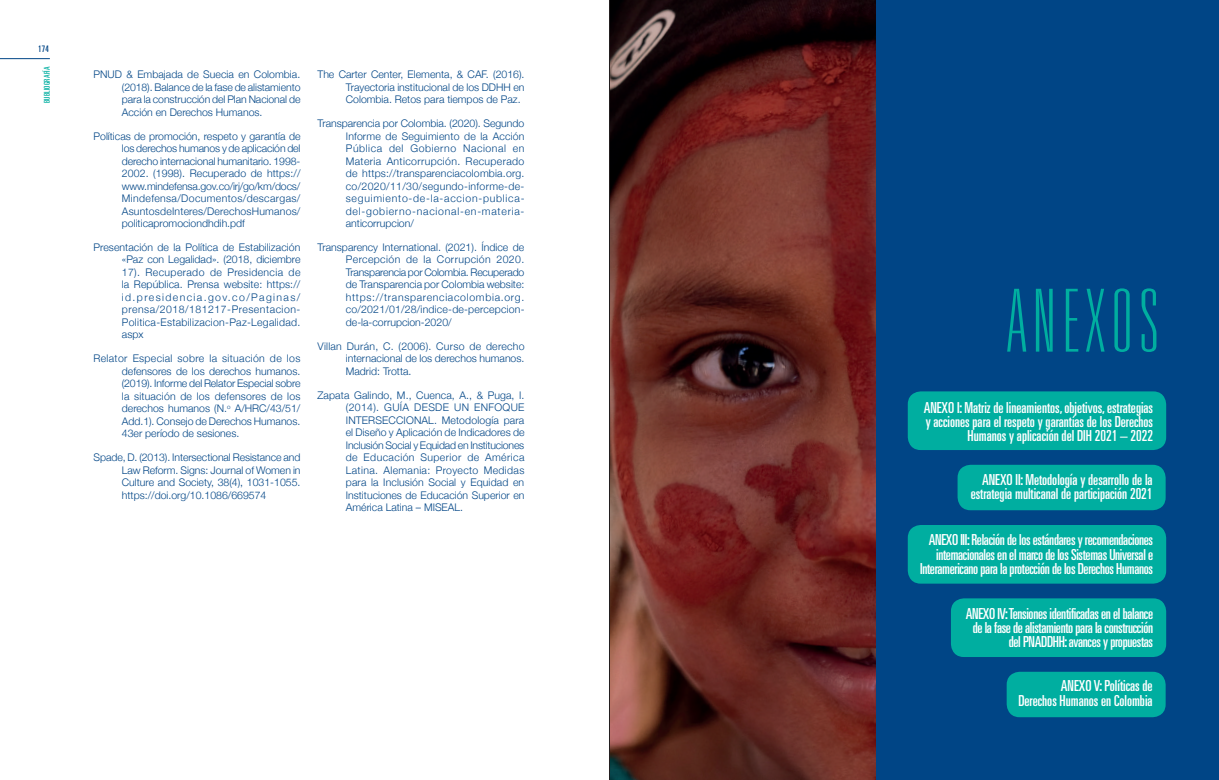
<style>
.page{position:relative;width:1219px;height:780px;background:#fff}
.page>*{position:absolute;margin:0;border:0;box-sizing:border-box;transform-origin:0 0}
.t1{font:100 ultra-condensed 87px "Univers LT Std";letter-spacing:.085em;color:#00aea0}
.t2{font:ultra-condensed 15.2px/14.1px "Univers LT Std";letter-spacing:-.02em;color:#fff;text-align:right}
.t3{font:ultra-condensed 15.2px/14.1px "Univers LT Std";color:#fff;text-align:right}
.t4{font:300 10.5px/12.5px "Helvetica Neue";color:#004586;text-align:justify}
.t5{font:ultra-condensed 9px "Univers LT Std";color:#004586}
.t6{font:ultra-condensed 8px "Univers LT Std";letter-spacing:.03em;color:#00aea0}
</style>
<div class="page">
<hr style="left:0;top:58px;width:50px;height:1px;background:#004586">
<div style="left:719px;top:0;width:500px;height:780px;background:#004586"></div>
<img style="left:610px;top:0;width:266px;height:780px">
<div style="left:908px;top:391px;width:258px;height:59px;background:#00aea0;border-radius:13px"></div>
<div style="left:951px;top:598px;width:215px;height:59px;background:#00aea0;border-radius:13px"></div>
<div style="left:908px;top:525px;width:258px;height:58px;background:#00aea0;border-radius:13px"></div>
<div style="left:957px;top:465px;width:209px;height:45px;background:#00aea0;border-radius:13px"></div>
<div style="left:1007px;top:671px;width:159px;height:46px;background:#00aea0;border-radius:13px"></div>
<hr style="left:609px;top:0;width:1px;height:780px;background:#231f20">
<p class="t5" style="left:38px;top:44px;width:12px">174</p>
<p class="t6" style="left:42px;top:103px;width:38px;rotate:-90deg">BUBLIOGRAFÍA</p>
<p class="t4" style="left:122px;top:67px;width:180px;text-indent:-28px">PNUD &amp; Embajada de Suecia en Colombia. (2018). Balance de la fase de alistamiento para la construcción del Plan Nacional de Acción en Derechos Humanos.</p>
<p class="t4" style="left:122px;top:129px;width:180px;text-indent:-28px">Políticas de promoción, respeto y garantía de los derechos humanos y de aplicación del derecho internacional humanitario. 1998- 2002. (1998). Recuperado de https:// www.mindefensa.gov.co/irj/go/km/docs/ Mindefensa/Documentos/descargas/ AsuntosdeInteres/DerechosHumanos/ politicapromociondhdih.pdf</p>
<p class="t4" style="left:122px;top:240px;width:180px;text-indent:-28px">Presentación de la Política de Estabilización «Paz con Legalidad». (2018, diciembre 17). Recuperado de Presidencia de la República. Prensa website: https:// id.presidencia.gov.co/Paginas/ prensa/2018/181217-Presentacion-Politica-Estabilizacion-Paz-Legalidad. aspx</p>
<p class="t4" style="left:122px;top:351px;width:180px;text-indent:-28px">Relator Especial sobre la situación de los defensores de los derechos humanos. (2019). Informe del Relator Especial sobre la situación de los defensores de los derechos humanos (N.<sup>o</sup> A/HRC/43/51/ Add.1). Consejo de Derechos Humanos.<br>43er período de sesiones.</p>
<p class="t4" style="left:122px;top:450px;width:180px;text-indent:-28px">Spade, D. (2013). Intersectional Resistance and Law Reform. Signs: Journal of Women in Culture and Society, 38(4), 1031-1055. https://doi.org/10.1086/669574</p>
<p class="t4" style="left:346px;top:67px;width:180px;text-indent:-28px">The Carter Center, Elementa, &amp; CAF. (2016).<br>Trayectoria institucional de los DDHH en Colombia. Retos para tiempos de Paz.</p>
<p class="t4" style="left:346px;top:116px;width:180px;text-indent:-28px">Transparencia por Colombia. (2020). Segundo Informe de Seguimiento de la Acción Pública del Gobierno Nacional en Materia Anticorrupción. Recuperado de https://transparenciacolombia.org. co/2020/11/30/segundo-informe-de&shy;seguimiento-de-la-accion-publica&shy;del-gobierno-nacional-en-materia&shy;anticorrupcion/</p>
<p class="t4" style="left:346px;top:240px;width:180px;text-indent:-28px">Transparency International. (2021). Índice de Percepción de la Corrupción 2020.<br>Transparencia por Colombia. Recuperado de Transparencia por Colombia website: https://transparenciacolombia.org. co/2021/01/28/indice-de-percepcion&shy;de-la-corrupcion-2020/</p>
<p class="t4" style="left:346px;top:339px;width:180px;text-indent:-28px">Villan Durán, C. (2006). Curso de derecho internacional de los derechos humanos.<br>Madrid: Trotta.</p>
<p class="t4" style="left:346px;top:388px;width:180px;text-indent:-28px">Zapata Galindo, M., Cuenca, A., &amp; Puga, I. (2014). GUÍA DESDE UN ENFOQUE INTERSECCIONAL. Metodología para el Diseño y Aplicación de Indicadores de Inclusión Social y Equidad en Instituciones de Educación Superior de América Latina. Alemania: Proyecto Medidas para la Inclusión Social y Equidad en Instituciones de Educación Superior en América Latina – MISEAL.</p>
<h1 class="t1" style="left:1008px;top:276px;width:152px">ANEXOS</h1>
<h2 class="t3" style="left:924px;top:400px;width:231px">ANEXO I: Matriz de lineamientos, objetivos, estrategias y acciones para el respeto y garantías de los Derechos<br>Humanos y aplicación del DIH 2021 – 2022</h2>
<h2 class="t3" style="left:971px;top:472px;width:183px">ANEXO II: Metodología y desarrollo de la estrategia multicanal de participación 2021</h2>
<h2 class="t2" style="left:920px;top:533px;width:234px">ANEXO III: Relación de los estándares y recomendaciones internacionales en el marco de los Sistemas Universal e<br>Interamericano para la protección de los Derechos Humanos</h2>
<h2 class="t2" style="left:966px;top:606px;width:189px">ANEXO IV:Tensiones identificadas en el balance de la fase de alistamiento para la construcción del PNADDHH: avances y propuestas</h2>
<h2 class="t3" style="left:1018px;top:679px;width:136px">ANEXO V: Políticas de<br>Derechos Humanos en Colombia</h2>
</div>
